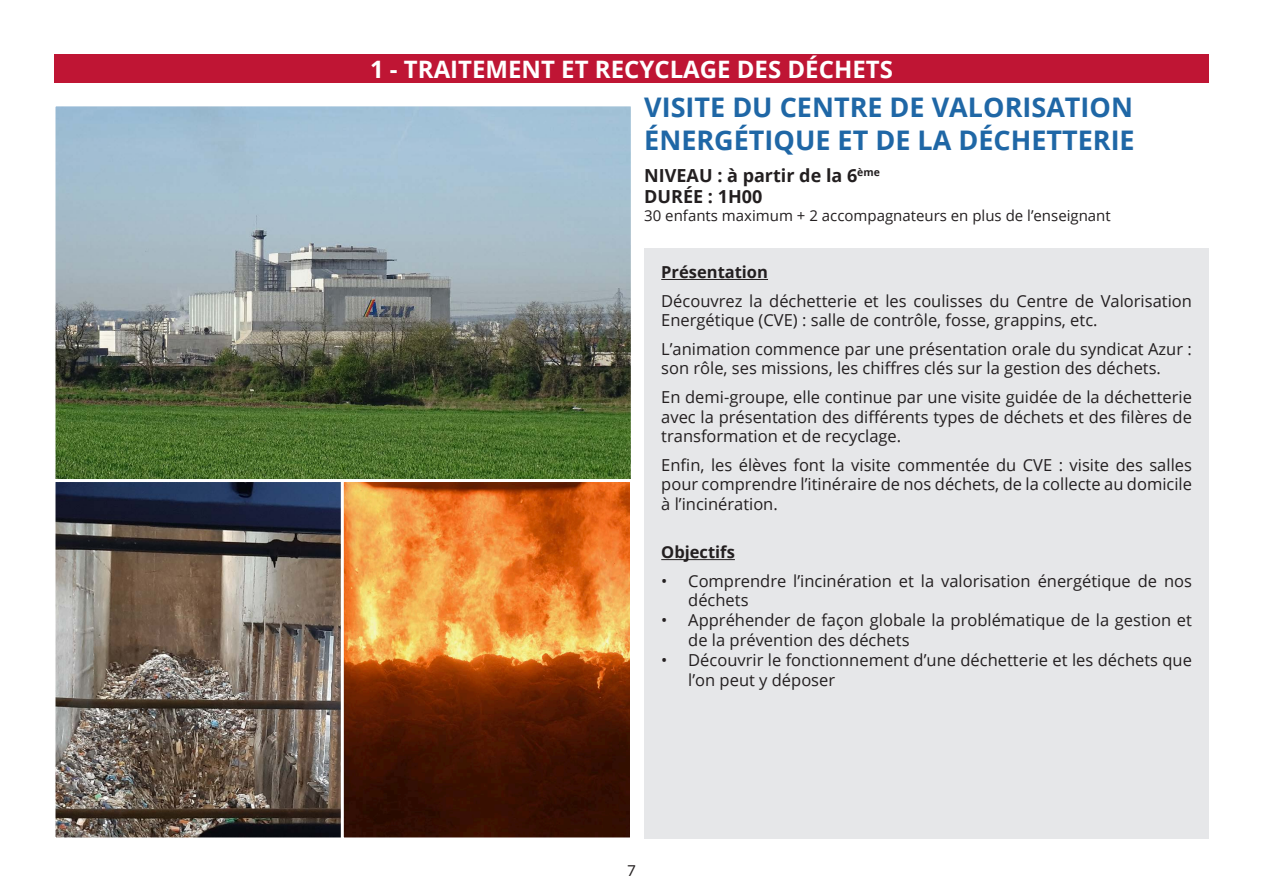
<style>
.page{position:relative;width:1263px;height:893px;background:#fff}
.page>*{position:absolute;margin:0;border:0;box-sizing:border-box;transform-origin:0 0}
.t1{font:700 27px/32.4px "Open Sans";color:#1f67a6}
.t2{font:700 24px "Open Sans";color:#fff}
.t3{font:700 18px "Open Sans";color:#231f20}
.t4{font:16.5px/19.8px "Open Sans";color:#231f20}
.t5{font:700 16.5px "Open Sans";color:#231f20}
.t6{font:15px "Open Sans";color:#231f20}
.t7{font:15px "Lato";color:#231f20}
</style>
<div class="page">
<div style="left:644px;top:249px;width:565px;height:590px;background:#e6e7e9"></div>
<hr style="left:661px;top:279px;width:107px;height:1px;background:#231f20">
<hr style="left:661px;top:559px;width:74px;height:1px;background:#231f20">
<img style="left:56px;top:107px;width:574px;height:729px">
<div style="left:52px;top:479px;width:293px;height:361px;border:3px solid #fff"></div>
<div style="left:52px;top:103px;width:582px;height:379px;border:3px solid #fff"></div>
<div style="left:341px;top:479px;width:292px;height:361px;border:3px solid #fff"></div>
<div style="left:54px;top:54px;width:1155px;height:29px;background:#bf1534"></div>
<p class="t2" style="left:370px;top:52px;width:524px">1 - TRAITEMENT ET RECYCLAGE DES DÉCHETS</p>
<p class="t1" style="left:644px;top:91px;width:492px">VISITE DU CENTRE DE VALORISATION<br>ÉNERGÉTIQUE ET DE LA DÉCHETTERIE</p>
<p class="t3" style="left:644px;top:162px;width:237px">NIVEAU : à partir de la 6<sup>ème</sup></p>
<p class="t3" style="left:644px;top:184px;width:120px">DURÉE : 1H00</p>
<p class="t6" style="left:644px;top:206px;width:468px">30 enfants maximum + 2 accompagnateurs en plus de l’enseignant</p>
<p class="t5" style="left:661px;top:261px;width:108px">Présentation</p>
<p class="t4" style="left:661px;top:290px;width:532px">Découvrez la déchetterie et les coulisses du Centre de Valorisation<br>Energétique (CVE) : salle de contrôle, fosse, grappins, etc.</p>
<p class="t4" style="left:661px;top:338px;width:532px">L’animation commence par une présentation orale du syndicat Azur : son rôle, ses missions, les chiffres clés sur la gestion des déchets.</p>
<p class="t4" style="left:661px;top:386px;width:532px;text-align:justify">En demi-groupe, elle continue par une visite guidée de la déchetterie avec la présentation des différents types de déchets et des filères de transformation et de recyclage.</p>
<p class="t4" style="left:661px;top:454px;width:532px;text-align:justify">Enfin, les élèves font la visite commentée du CVE : visite des salles pour comprendre l’itinéraire de nos déchets, de la collecte au domicile à l’incinération.</p>
<p class="t5" style="left:661px;top:541px;width:75px">Objectifs</p>
<p class="t4" style="left:688px;top:570px;width:505px;text-indent:-27px">• Comprendre l’incinération et la valorisation énergétique de nos déchets</p>
<p class="t4" style="left:688px;top:610px;width:505px;text-indent:-27px">• Appréhender de façon globale la problématique de la gestion et de la prévention des déchets</p>
<p class="t4" style="left:688px;top:650px;width:505px;text-indent:-27px">• Découvrir le fonctionnement d’une déchetterie et les déchets que l’on peut y déposer</p>
<p class="t7" style="left:627px;top:862px;width:10px">7</p>
</div>
